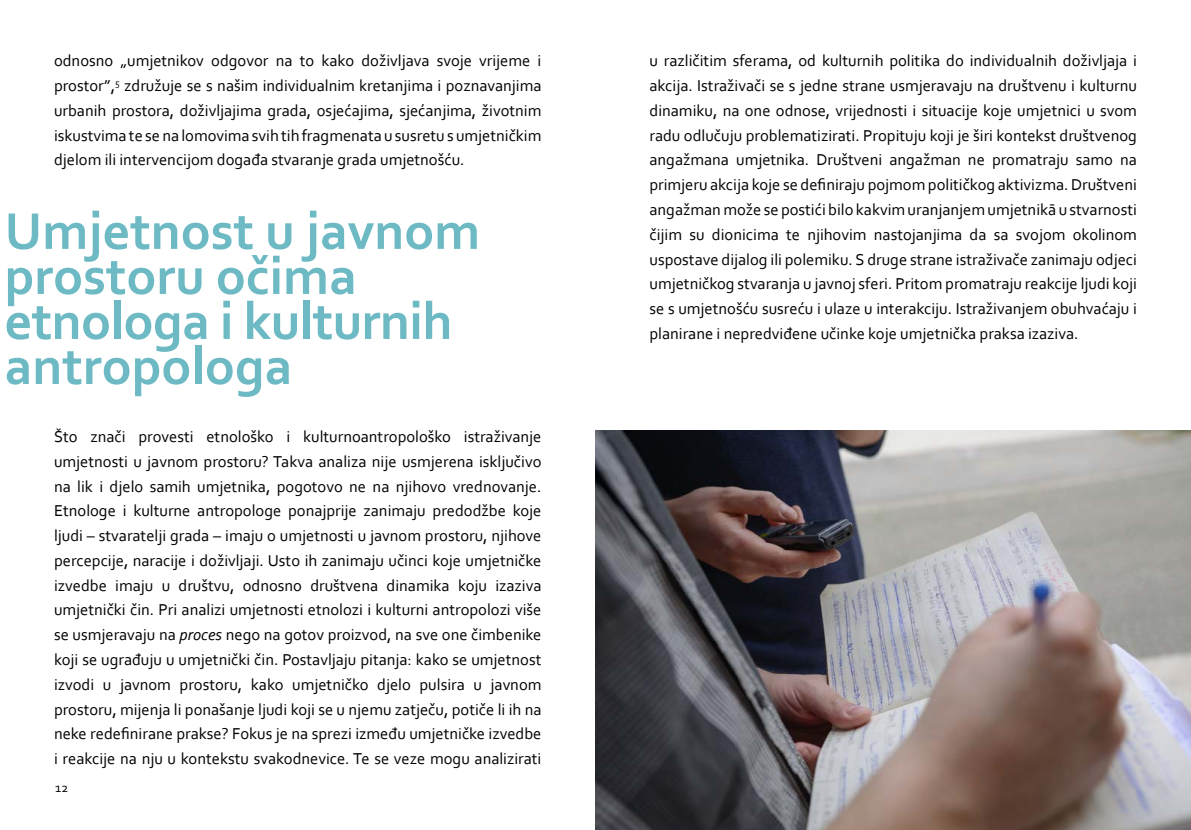
<style>
.page{position:relative;width:1191px;height:830px;background:#fff}
.page>*{position:absolute;margin:0;border:0;box-sizing:border-box;transform-origin:0 0}
.t1{font:700 54px/45px "Corbel";color:#6dbac4}
.t2{font:16.5px/24.8px "Corbel";color:#000;text-align:justify}
.t3{font:13.5px "Corbel";color:#000}
.s1{font-style:italic}
</style>
<div class="page">
<img style="left:595px;top:430px;width:596px;height:399px">
<p class="t2" style="left:54px;top:48px;width:489px">odnosno „umjetnikov odgovor na to kako doživljava svoje vrijeme i prostor”,<sup>5</sup> združuje se s našim individualnim kretanjima i poznavanjima urbanih prostora, doživljajima grada, osjećajima, sjećanjima, životnim iskustvima te se na lomovima svih tih fragmenata u susretu s umjetničkim djelom ili intervencijom događa stvaranje grada umjetnošću.</p>
<h1 class="t1" style="left:4px;top:207px;width:477px">Umjetnost u javnom prostoru očima etnologa i kulturnih antropologa</h1>
<p class="t2" style="left:54px;top:423px;width:489px">Što znači provesti etnološko i kulturnoantropološko istraživanje umjetnosti u javnom prostoru? Takva analiza nije usmjerena isključivo na lik i djelo samih umjetnika, pogotovo ne na njihovo vrednovanje.<br>Etnologe i kulturne antropologe ponajprije zanimaju predodžbe koje ljudi – stvaratelji grada – imaju o umjetnosti u javnom prostoru, njihove percepcije, naracije i doživljaji. Usto ih zanimaju učinci koje umjetničke izvedbe imaju u društvu, odnosno društvena dinamika koju izaziva umjetnički čin. Pri analizi umjetnosti etnolozi i kulturni antropolozi više se usmjeravaju na <span class="s1">proces</span> nego na gotov proizvod, na sve one čimbenike koji se ugrađuju u umjetnički čin. Postavljaju pitanja: kako se umjetnost izvodi u javnom prostoru, kako umjetničko djelo pulsira u javnom prostoru, mijenja li ponašanje ljudi koji se u njemu zatječu, potiče li ih na neke redefinirane prakse? Fokus je na sprezi između umjetničke izvedbe i reakcije na nju u kontekstu svakodnevice. Te se veze mogu analizirati</p>
<p class="t3" style="left:55px;top:779px;width:14px">12</p>
<p class="t2" style="left:649px;top:48px;width:489px">u različitim sferama, od kulturnih politika do individualnih doživljaja i akcija. Istraživači se s jedne strane usmjeravaju na društvenu i kulturnu dinamiku, na one odnose, vrijednosti i situacije koje umjetnici u svom radu odlučuju problematizirati. Propituju koji je širi kontekst društvenog angažmana umjetnika. Društveni angažman ne promatraju samo na primjeru akcija koje se definiraju pojmom političkog aktivizma. Društveni angažman može se postići bilo kakvim uranjanjem umjetnikā u stvarnosti čijim su dionicima te njihovim nastojanjima da sa svojom okolinom uspostave dijalog ili polemiku. S druge strane istraživače zanimaju odjeci umjetničkog stvaranja u javnoj sferi. Pritom promatraju reakcije ljudi koji se s umjetnošću susreću i ulaze u interakciju. Istraživanjem obuhvaćaju i planirane i nepredviđene učinke koje umjetnička praksa izaziva.</p>
</div>
